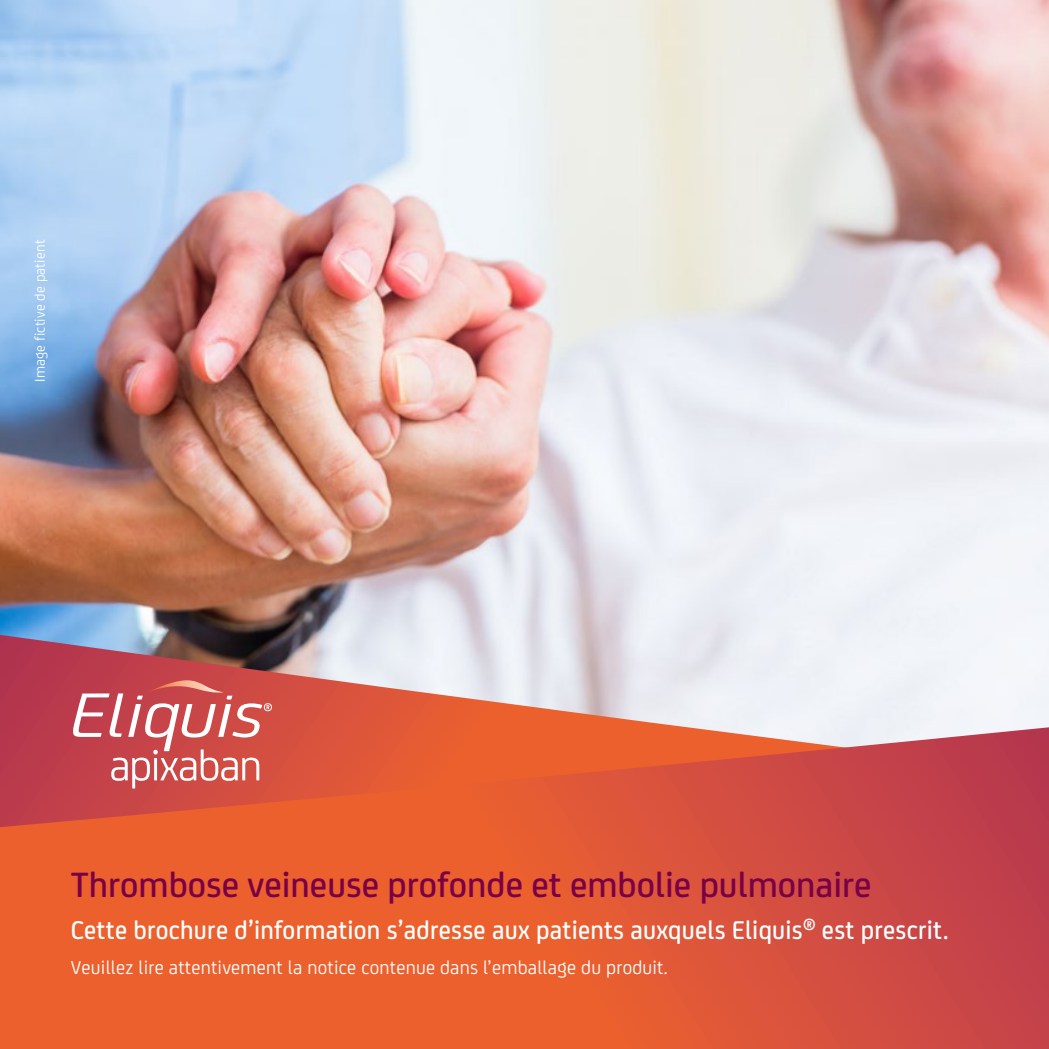
<style>
.page{position:relative;width:1049px;height:1049px;background:#fff}
.page>*{position:absolute;margin:0;border:0;box-sizing:border-box;transform-origin:0 0}
.t1{font:500 37.5px "FS Joey";color:#7a0046}
.t2{font:500 27.5px "FS Joey";letter-spacing:.01em;color:#fff;scale:.95 1}
.t3{font:20px "FS Joey";letter-spacing:.01em;color:#fff}
.t4{font:15px "FS Joey";letter-spacing:.01em;color:#fff}
</style>
<div class="page">
<img style="left:0;top:0;width:1049px;height:635px">
<svg style="left:0;top:635px;width:1049px;height:92px"></svg>
<svg style="left:0;top:727px;width:1049px;height:322px;background:#dd5739"></svg>
<svg style="left:73px;top:680px;width:199px;height:108px;background:#d26768"></svg>
<p class="t4" style="left:29px;top:382px;width:143px;rotate:-90deg">Image fictive de patient</p>
<h1 class="t1" style="left:71px;top:857px;width:802px">Thrombose veineuse profonde et embolie pulmonaire</h1>
<p class="t2" style="left:71px;top:910px;width:925px">Cette brochure d’information s’adresse aux patients auxquels Eliquis<sup>®</sup> est prescrit.</p>
<p class="t3" style="left:71px;top:953px;width:598px">Veuillez lire attentivement la notice contenue dans l’emballage du produit.</p>
</div>
